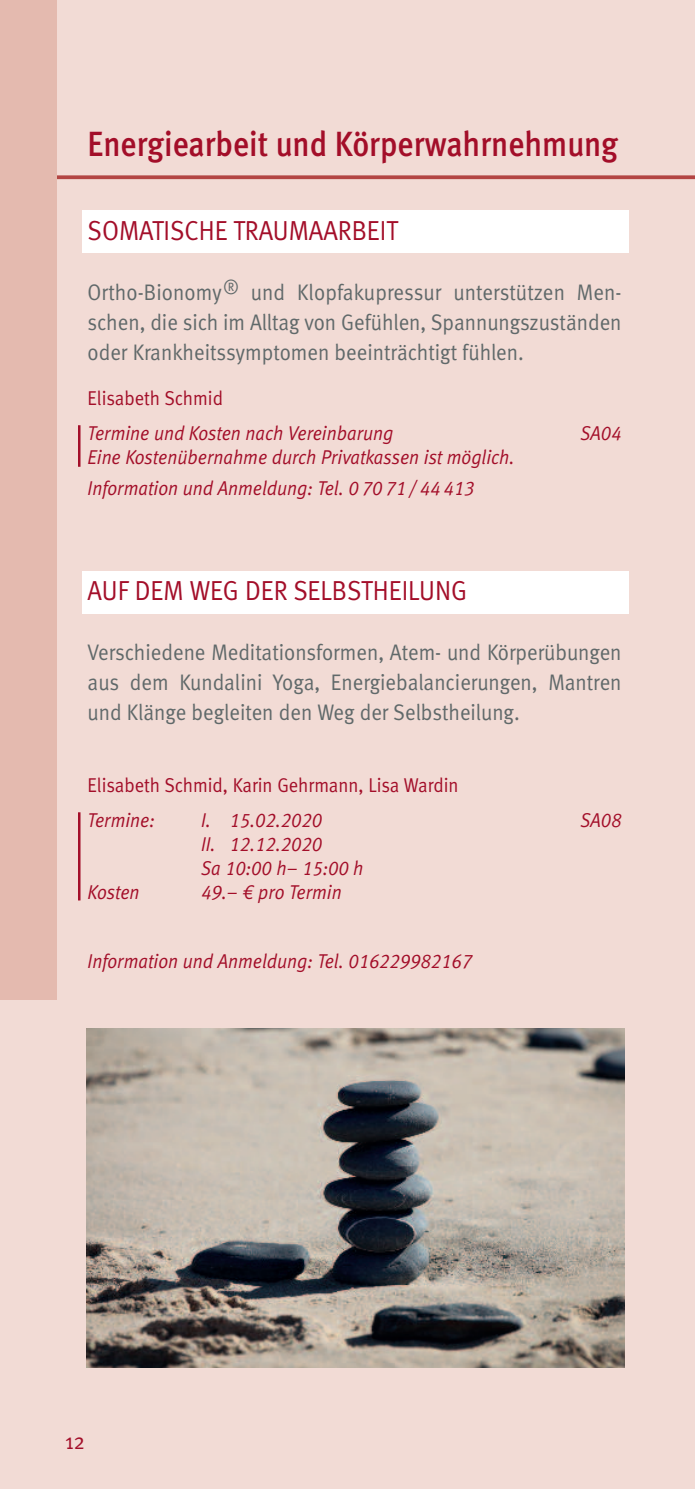
<style>
.page{position:relative;width:695px;height:1489px;background:#fff}
.page>*{position:absolute;margin:0;border:0;box-sizing:border-box;transform-origin:0 0}
.t1{font:35px "Meta Medium LF";color:#a30e29;scale:.9 1}
.t2{font:27.5px "Meta Normal";color:#a30e29;scale:.92 1}
.t3{font:22.5px/30px "Meta Normal";color:#60696a;text-align:justify;scale:.92 1}
.t4{font:22.5px "Meta Normal";color:#a30e29;scale:.92 1}
.t5{font:italic 20px/31px "Meta Normal LF";color:#a30e29;scale:.92 1}
.t6{font:20px "Meta Normal";color:#a30e29;scale:.92 1}
</style>
<div class="page">
<div style="left:0;top:0;width:694px;height:1488px;background:#f2dbd5"></div>
<div style="left:83px;top:571px;width:545px;height:42px;background:#fff"></div>
<svg style="left:57px;top:175px;width:637px;height:4px;background:#b85350"></svg>
<div style="left:0;top:0;width:57px;height:999px;background:#e4baaf"></div>
<div style="left:83px;top:210px;width:545px;height:42px;background:#fff"></div>
<hr style="left:78px;top:425px;width:2px;height:42px;background:#a30e29">
<hr style="left:78px;top:812px;width:2px;height:88px;background:#a30e29">
<img style="left:86px;top:1028px;width:538px;height:339px">
<h1 class="t1" style="left:88px;top:132px;width:591px">Energiearbeit und Körperwahrnehmung</h1>
<p class="t2" style="left:88px;top:221px;width:339px">SOMATISCHE TRAUMAARBEIT</p>
<p class="t3" style="left:88px;top:280px;width:581px">Ortho-Bionomy<sup>®</sup> und Klopfakupressur unterstützen Men&shy;schen, die sich im Alltag von Gefühlen, Spannungszuständen oder Krankheitssymptomen beeinträchtigt fühlen.</p>
<p class="t6" style="left:88px;top:391px;width:149px">Elisabeth Schmid</p>
<p class="t5" style="left:88px;top:419px;width:334px">Termine und Kosten nach Vereinbarung</p>
<p class="t5" style="left:580px;top:419px;width:46px">SA04</p>
<p class="t5" style="left:88px;top:443px;width:465px">Eine Kostenübernahme durch Privatkassen ist möglich.<br>Information und Anmeldung: Tel. 0 70 71 / 44 413</p>
<p class="t2" style="left:88px;top:581px;width:414px">AUF DEM WEG DER SELBSTHEILUNG</p>
<p class="t3" style="left:88px;top:640px;width:581px">Verschiedene Meditationsformen, Atem- und Körperübungen aus dem Kundalini Yoga, Energiebalancierungen, Mantren und Klänge begleiten den Weg der Selbstheilung.</p>
<p class="t6" style="left:88px;top:778px;width:405px">Elisabeth Schmid, Karin Gehrmann, Lisa Wardin</p>
<p class="t5" style="left:88px;top:806px;width:75px">Termine:</p>
<p class="t5" style="left:201px;top:806px;width:133px">I. 15.02.2020</p>
<p class="t5" style="left:580px;top:806px;width:46px">SA08</p>
<p class="t5" style="left:201px;top:833px;width:178px;line-height:24px">II. 12.12.2020<br>Sa 10:00 h– 15:00 h</p>
<p class="t5" style="left:88px;top:878px;width:58px">Kosten</p>
<p class="t5" style="left:201px;top:878px;width:154px">49.– € pro Termin</p>
<p class="t5" style="left:88px;top:947px;width:419px">Information und Anmeldung: Tel. 016229982167</p>
<p class="t4" style="left:65px;top:1433px;width:23px">12</p>
</div>
